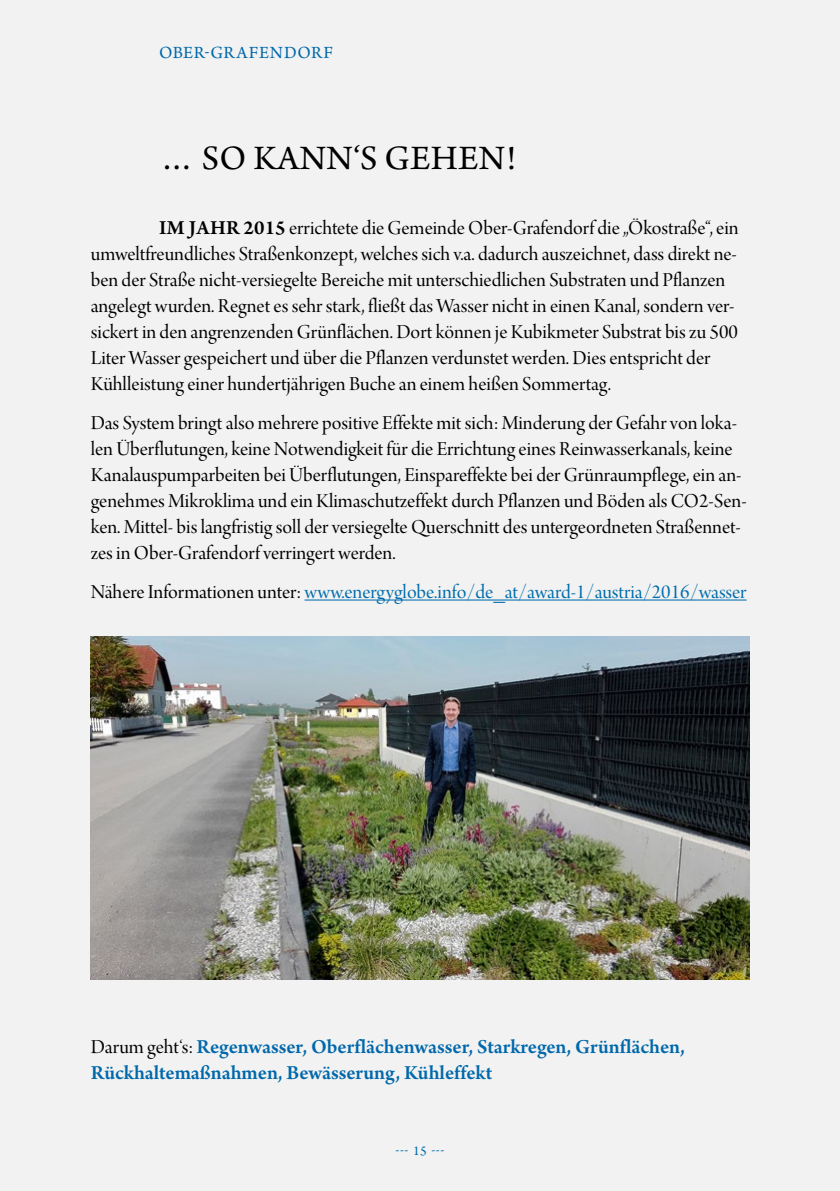
<style>
.page{position:relative;width:840px;height:1191px;background:#fff}
.page>*{position:absolute;margin:0;border:0;box-sizing:border-box;transform-origin:0 0}
.SHL_groß_18_PT{font:36px "Arno Pro";letter-spacing:.01em;color:#000}
.Copy_1__Zeile_normal{font:21px/26px "Arno Pro Display";color:#000}
.Copy_normal{font:21px/26px "Arno Pro Display";color:#000}
.Copy_normal-2{font:600 21px/26px "Arno Pro";letter-spacing:-.005em;color:#0068aa}
.Hyperlink{font:21px "Arno Pro Display";color:#006dac}
.t1{font:18px "Arno Pro";letter-spacing:.035em;color:#0068aa}
.t2{font:14px "Arno Pro";color:#0068aa}
.s1{font-family:"Arno Pro";font-weight:600}
.s2{color:#000}
.s3{font-family:"Arno Pro Display";font-weight:400;color:#000}
</style>
<div class="page">
<div style="left:0;top:0;width:839px;height:1191px;background:#f2f2f2"></div>
<hr style="left:304px;top:599px;width:442px;height:1px;background:#006dac">
<img style="left:91px;top:637px;width:657px;height:342px">
<p class="t1" style="left:159px;top:42px;width:175px">OBER-GRAFENDORF</p>
<h2 class="SHL_groß_18_PT" style="left:159px;top:137px;width:358px">… SO KANN‘S GEHEN!</h2>
<p class="Copy_1__Zeile_normal" style="left:91px;top:216px;width:649px;text-indent:68px"><span class="s1">IM JAHR 2015</span> errichtete die Gemeinde Ober-Grafendorf die „Ökostraße“, ein umweltfreundliches Straßenkonzept, welches sich v.a. dadurch auszeichnet, dass direkt ne&shy;ben der Straße nicht-versiegelte Bereiche mit unterschiedlichen Substraten und Pflanzen angelegt wurden. Regnet es sehr stark, fließt das Wasser nicht in einen Kanal, sondern ver&shy;sickert in den angrenzenden Grünflächen. Dort können je Kubikmeter Substrat bis zu 500<br>Liter Wasser gespeichert und über die Pflanzen verdunstet werden. Dies entspricht der Kühlleistung einer hundertjährigen Buche an einem heißen Sommertag.</p>
<p class="Copy_normal" style="left:91px;top:411px;width:657px">Das System bringt also mehrere positive Effekte mit sich: Minderung der Gefahr von loka&shy;len Überflutungen, keine Notwendigkeit für die Errichtung eines Reinwasserkanals, keine Kanalauspumparbeiten bei Überflutungen, Einspareffekte bei der Grünraumpflege, ein an&shy;genehmes Mikroklima und ein Klimaschutzeffekt durch Pflanzen und Böden als CO2-Sen&shy;ken. Mittel- bis langfristig soll der versiegelte Querschnitt des untergeordneten Straßennet&shy;zes in Ober-Grafendorf verringert werden.</p>
<p class="Hyperlink" style="left:91px;top:580px;width:657px"><span class="s2">Nähere Informationen unter:</span> www.energyglobe.info/de_at/award-1/austria/2016/wasser</p>
<p class="Copy_normal-2" style="left:91px;top:1034px;width:595px"><span class="s3">Darum geht‘s:</span> Regenwasser, Oberflächenwasser, Starkregen, Grünflächen,<br>Rückhaltemaßnahmen, Bewässerung, Kühleffekt</p>
<p class="t2" style="left:395px;top:1142px;width:50px">--- 15 ---</p>
</div>
